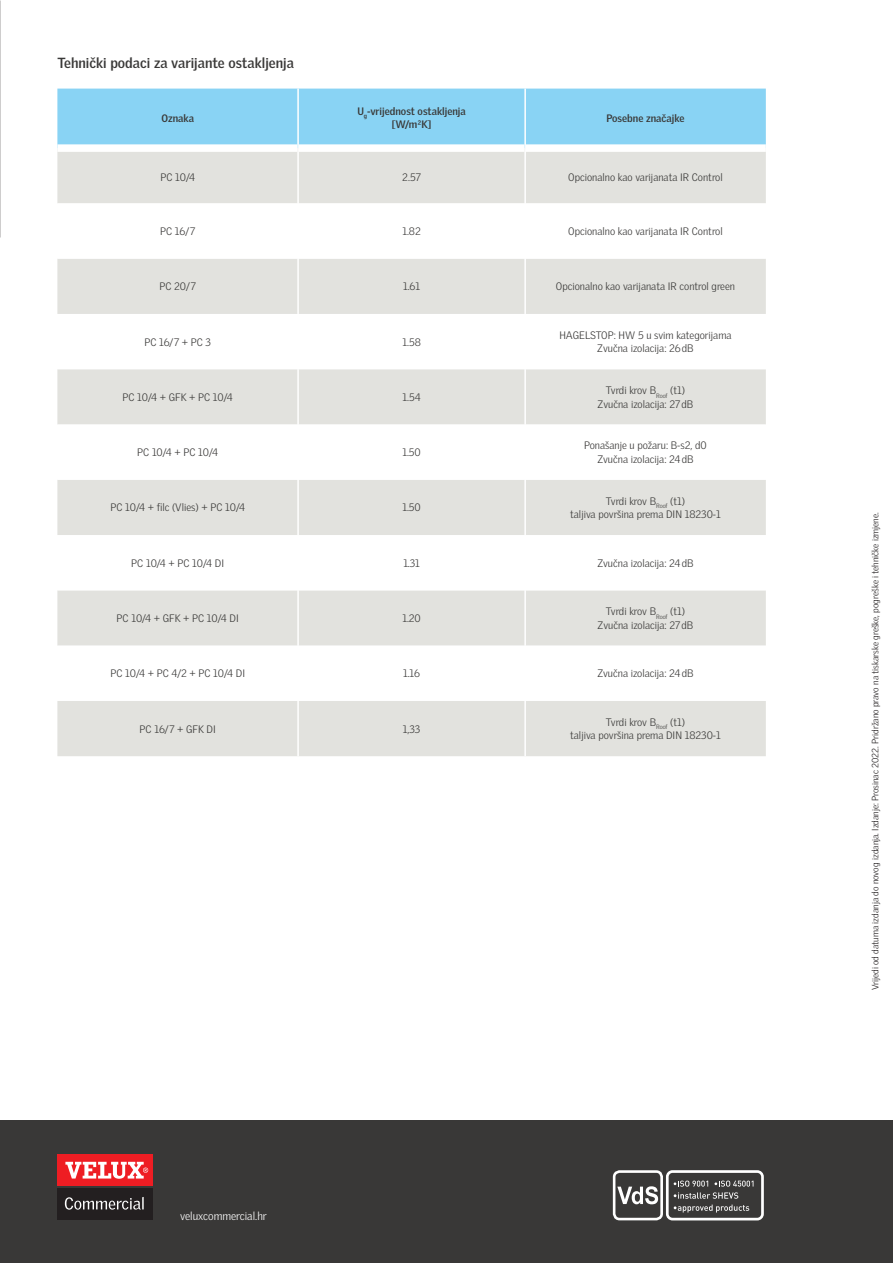
<style>
.page{position:relative;width:893px;height:1263px;background:#fff}
.page>*{position:absolute;margin:0;border:0;box-sizing:border-box;transform-origin:0 0}
.H1_Tabellenthema{font:700 14.25px "Velux Gothic";color:#393837}
.t1{font:300 11.25px "Velux Gothic";color:#fff}
.Tabelleninhalt{font:300 10.5px/13.5px "Velux Gothic";color:#393837;text-align:center}
.H2{font:700 10.5px "Velux Gothic";color:#393837}
.Gültigkeit{font:300 9px "Velux Gothic";color:#231f20}
</style>
<div class="page">
<div style="left:0;top:1120px;width:893px;height:143px;background:#393837"></div>
<div style="left:57px;top:1154px;width:96px;height:32px;background:#ee1d23"></div>
<svg style="left:65px;top:1162px;width:83px;height:17px"></svg>
<div style="left:57px;top:1188px;width:96px;height:32px;background:#231f20"></div>
<svg style="left:65px;top:1197px;width:79px;height:12px"></svg>
<div style="left:613px;top:1170px;width:50px;height:50px;border:3px solid #fff;border-radius:6px"></div>
<svg style="left:617px;top:1186px;width:41px;height:18px"></svg>
<svg style="left:674px;top:1180px;width:34px;height:6px"></svg>
<svg style="left:714px;top:1180px;width:39px;height:6px"></svg>
<svg style="left:674px;top:1192px;width:75px;height:20px"></svg>
<div style="left:666px;top:1170px;width:98px;height:50px;border:3px solid #fff;border-radius:5px"></div>
<div style="left:57px;top:89px;width:709px;height:55px;background:#89d3f4"></div>
<div style="left:57px;top:152px;width:709px;height:604px;background:#e2e2de"></div>
<svg style="left:57px;top:203px;width:709px;height:498px"></svg>
<hr style="left:297px;top:89px;width:2px;height:59px;background:#fff">
<hr style="left:524px;top:89px;width:2px;height:59px;background:#fff">
<hr style="left:297px;top:148px;width:2px;height:55px;background:#fff">
<hr style="left:524px;top:148px;width:2px;height:55px;background:#fff">
<hr style="left:297px;top:203px;width:2px;height:56px;background:#fff">
<hr style="left:524px;top:203px;width:2px;height:56px;background:#fff">
<hr style="left:297px;top:259px;width:2px;height:55px;background:#fff">
<hr style="left:524px;top:259px;width:2px;height:55px;background:#fff">
<hr style="left:297px;top:314px;width:2px;height:55px;background:#fff">
<hr style="left:524px;top:314px;width:2px;height:55px;background:#fff">
<hr style="left:297px;top:369px;width:2px;height:55px;background:#fff">
<hr style="left:524px;top:369px;width:2px;height:55px;background:#fff">
<hr style="left:297px;top:424px;width:2px;height:56px;background:#fff">
<hr style="left:524px;top:424px;width:2px;height:56px;background:#fff">
<hr style="left:297px;top:480px;width:2px;height:55px;background:#fff">
<hr style="left:524px;top:480px;width:2px;height:55px;background:#fff">
<hr style="left:297px;top:535px;width:2px;height:55px;background:#fff">
<hr style="left:524px;top:535px;width:2px;height:55px;background:#fff">
<hr style="left:297px;top:590px;width:2px;height:56px;background:#fff">
<hr style="left:524px;top:590px;width:2px;height:56px;background:#fff">
<hr style="left:297px;top:646px;width:2px;height:55px;background:#fff">
<hr style="left:524px;top:646px;width:2px;height:55px;background:#fff">
<hr style="left:297px;top:701px;width:2px;height:55px;background:#fff">
<hr style="left:524px;top:701px;width:2px;height:55px;background:#fff">
<p class="H1_Tabellenthema" style="left:57px;top:54px;width:238px">Tehnički podaci za varijante ostakljenja</p>
<p class="H2" style="left:161px;top:111px;width:34px">Oznaka</p>
<p class="H2" style="left:357px;top:105px;width:110px">U<sub>g</sub>-vrijednost ostakljenja</p>
<p class="H2" style="left:392px;top:118px;width:41px">[W/m²K]</p>
<p class="H2" style="left:606px;top:111px;width:80px">Posebne značajke</p>
<p class="Tabelleninhalt" style="left:160px;top:170px;width:36px">PC 10/4</p>
<p class="Tabelleninhalt" style="left:402px;top:170px;width:20px">2.57</p>
<p class="Tabelleninhalt" style="left:568px;top:170px;width:156px">Opcionalno kao varijanata IR Control</p>
<p class="Tabelleninhalt" style="left:160px;top:224px;width:36px">PC 16/7</p>
<p class="Tabelleninhalt" style="left:402px;top:224px;width:20px">1.82</p>
<p class="Tabelleninhalt" style="left:568px;top:224px;width:156px">Opcionalno kao varijanata IR Control</p>
<p class="Tabelleninhalt" style="left:160px;top:280px;width:38px">PC 20/7</p>
<p class="Tabelleninhalt" style="left:403px;top:280px;width:18px">1.61</p>
<p class="Tabelleninhalt" style="left:556px;top:280px;width:181px">Opcionalno kao varijanata IR control green</p>
<p class="Tabelleninhalt" style="left:144px;top:335px;width:68px">PC 16/7 + PC 3</p>
<p class="Tabelleninhalt" style="left:402px;top:335px;width:20px">1.58</p>
<p class="Tabelleninhalt" style="left:559px;top:328px;width:174px">HAGELSTOP: HW 5 u svim kategorijama<br>Zvučna izolacija: 26dB</p>
<p class="Tabelleninhalt" style="left:123px;top:390px;width:112px">PC 10/4 + GFK + PC 10/4</p>
<p class="Tabelleninhalt" style="left:402px;top:390px;width:20px">1.54</p>
<p class="Tabelleninhalt" style="left:598px;top:383px;width:97px">Tvrdi krov B<sub>Roof</sub> (t1)<br>Zvučna izolacija: 27dB</p>
<p class="Tabelleninhalt" style="left:137px;top:445px;width:82px">PC 10/4 + PC 10/4</p>
<p class="Tabelleninhalt" style="left:402px;top:445px;width:20px">1.50</p>
<p class="Tabelleninhalt" style="left:584px;top:439px;width:124px">Ponašanje u požaru: B-s2, d0<br>Zvučna izolacija: 24dB</p>
<p class="Tabelleninhalt" style="left:110px;top:501px;width:136px">PC 10/4 + filc (Vlies) + PC 10/4</p>
<p class="Tabelleninhalt" style="left:402px;top:501px;width:20px">1.50</p>
<p class="Tabelleninhalt" style="left:570px;top:494px;width:152px">Tvrdi krov B<sub>Roof</sub> (t1)<br>taljiva površina prema DIN 18230-1</p>
<p class="Tabelleninhalt" style="left:131px;top:556px;width:94px">PC 10/4 + PC 10/4 DI</p>
<p class="Tabelleninhalt" style="left:403px;top:556px;width:18px">1.31</p>
<p class="Tabelleninhalt" style="left:597px;top:556px;width:98px">Zvučna izolacija: 24dB</p>
<p class="Tabelleninhalt" style="left:117px;top:611px;width:124px">PC 10/4 + GFK + PC 10/4 DI</p>
<p class="Tabelleninhalt" style="left:402px;top:611px;width:20px">1.20</p>
<p class="Tabelleninhalt" style="left:606px;top:604px;width:81px">Tvrdi krov B<sub>Roof</sub> (t1)</p>
<p class="Tabelleninhalt" style="left:598px;top:618px;width:97px">Zvučna izolacija: 27dB</p>
<p class="Tabelleninhalt" style="left:110px;top:667px;width:136px">PC 10/4 + PC 4/2 + PC 10/4 DI</p>
<p class="Tabelleninhalt" style="left:403px;top:667px;width:19px">1.16</p>
<p class="Tabelleninhalt" style="left:597px;top:667px;width:98px">Zvučna izolacija: 24dB</p>
<p class="Tabelleninhalt" style="left:140px;top:722px;width:78px">PC 16/7 + GFK DI</p>
<p class="Tabelleninhalt" style="left:403px;top:722px;width:19px">1,33</p>
<p class="Tabelleninhalt" style="left:570px;top:715px;width:152px">Tvrdi krov B<sub>Roof</sub> (t1)<br>taljiva površina prema DIN 18230-1</p>
<p class="t1" style="left:180px;top:1210px;width:88px">veluxcommercial.hr</p>
<p class="Gültigkeit" style="left:870px;top:990px;width:480px;rotate:-90deg">Vrijedi od datuma izdanja do novog izdanja. Izdanje: Prosinac 2022. Pridržano pravo na tiskarske greške, pogreške i tehničke izmjene.</p>
</div>
